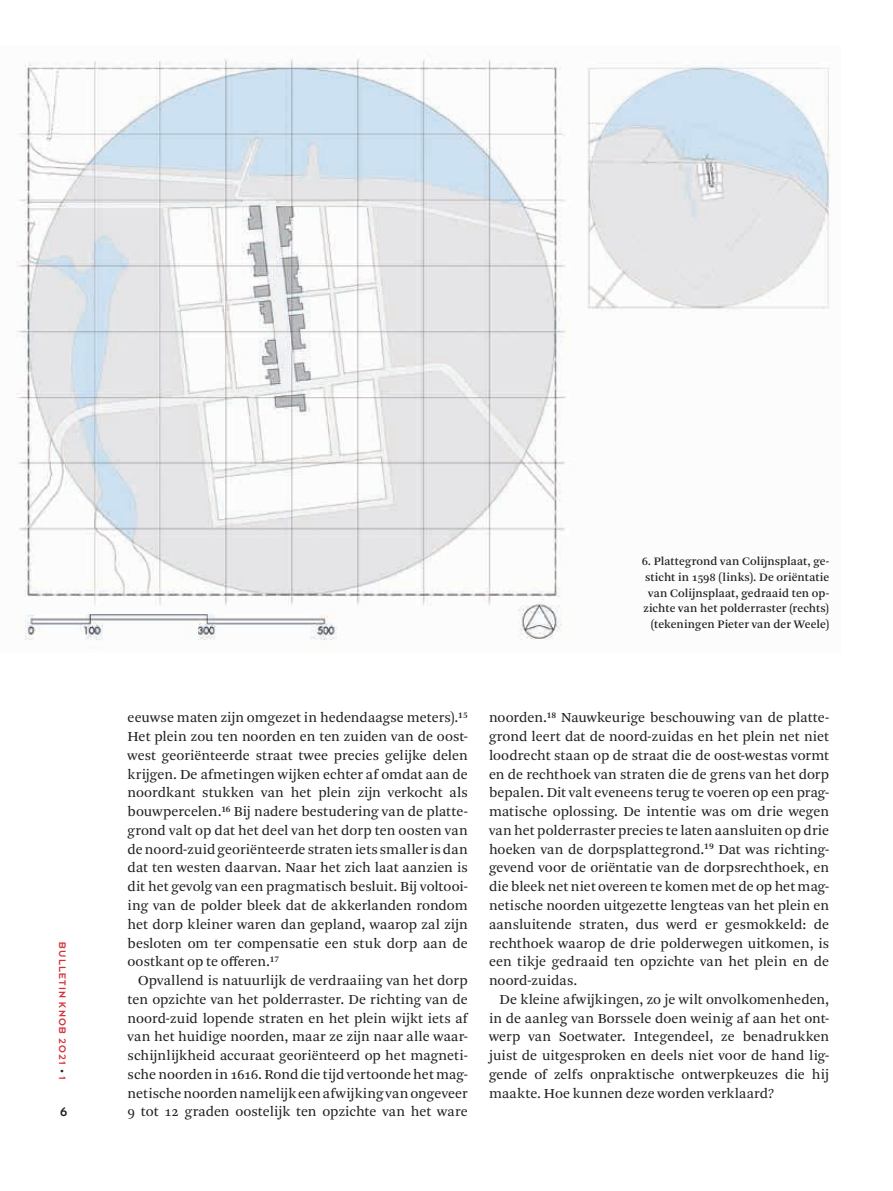
<style>
.page{position:relative;width:893px;height:1191px;background:#fff}
.page>*{position:absolute;margin:0;border:0;box-sizing:border-box;transform-origin:0 0}
.t1{font:14.4px/18.8px "Arnhem Pro Blond";letter-spacing:.005em;color:#231f20;text-align:justify}
.t2{font:13.5px "Dessau Pro";color:#231f20}
.t3{font:12px/15.8px "Arnhem Pro";letter-spacing:.01em;color:#231f20;text-align:right}
.t4{font:10.5px "Dessau Pro";letter-spacing:.11em;color:#d23139}
.s1{font-size:8.25px;color:#231f20}
</style>
<div class="page">
<img style="left:16px;top:59px;width:814px;height:581px">
<p class="t4" style="left:68px;top:942px;width:139px;rotate:90deg">BULLETIN KNOB 2021 <span class="s1">•</span> 1</p>
<p class="t2" style="left:60px;top:1105px;width:9px">6</p>
<p class="t3" style="left:642px;top:553px;width:189px">6. Plattegrond van Colijnsplaat, ge&shy;sticht in 1598 (links). De oriëntatie van Colijnsplaat, gedraaid ten op&shy;zichte van het polderraster (rechts) (tekeningen Pieter van der Weele)</p>
<p class="t1" style="left:128px;top:708px;width:342px">eeuwse maten zijn omgezet in hedendaagse meters).<sup>15<br></sup>Het plein zou ten noorden en ten zuiden van de oost&shy;west georiënteerde straat twee precies gelijke delen krijgen. De afmetingen wijken echter af omdat aan de noordkant stukken van het plein zijn verkocht als bouwpercelen.<sup>16</sup> Bij nadere bestudering van de platte&shy;grond valt op dat het deel van het dorp ten oosten van de noord-zuid georiënteerde straten iets smaller is dan dat ten westen daarvan. Naar het zich laat aanzien is dit het gevolg van een pragmatisch besluit. Bij voltooi&shy;ing van de polder bleek dat de akkerlanden rondom het dorp kleiner waren dan gepland, waarop zal zijn besloten om ter compensatie een stuk dorp aan de oostkant op te offeren.<sup>17</sup></p>
<p class="t1" style="left:128px;top:971px;width:342px;text-indent:11px">Opvallend is natuurlijk de verdraaiing van het dorp ten opzichte van het polderraster. De richting van de noord-zuid lopende straten en het plein wijkt iets af van het huidige noorden, maar ze zijn naar alle waar&shy;schijnlijkheid accuraat georiënteerd op het magneti&shy;sche noorden in 1616. Rond die tijd vertoonde het mag&shy;netische noorden namelijk een afwijking van ongeveer 9 tot 12 graden oostelijk ten opzichte van het ware</p>
<p class="t1" style="left:489px;top:708px;width:342px">noorden.<sup>18</sup> Nauwkeurige beschouwing van de platte&shy;grond leert dat de noord-zuidas en het plein net niet loodrecht staan op de straat die de oost-westas vormt en de rechthoek van straten die de grens van het dorp bepalen. Dit valt eveneens terug te voeren op een prag&shy;matische oplossing. De intentie was om drie wegen van het polderraster precies te laten aansluiten op drie hoeken van de dorpsplattegrond.<sup>19</sup> Dat was richting&shy;gevend voor de oriëntatie van de dorpsrechthoek, en die bleek net niet overeen te komen met de op het mag&shy;netische noorden uitgezette lengteas van het plein en aansluitende straten, dus werd er gesmokkeld: de rechthoek waarop de drie polderwegen uitkomen, is een tikje gedraaid ten opzichte van het plein en de noord-zuidas.</p>
<p class="t1" style="left:489px;top:990px;width:342px;text-indent:11px">De kleine afwijkingen, zo je wilt onvolkomenheden, in de aanleg van Borssele doen weinig af aan het ont&shy;werp van Soetwater. Integendeel, ze benadrukken juist de uitgesproken en deels niet voor de hand lig&shy;gende of zelfs onpraktische ontwerpkeuzes die hij maakte. Hoe kunnen deze worden verklaard?</p>
</div>
